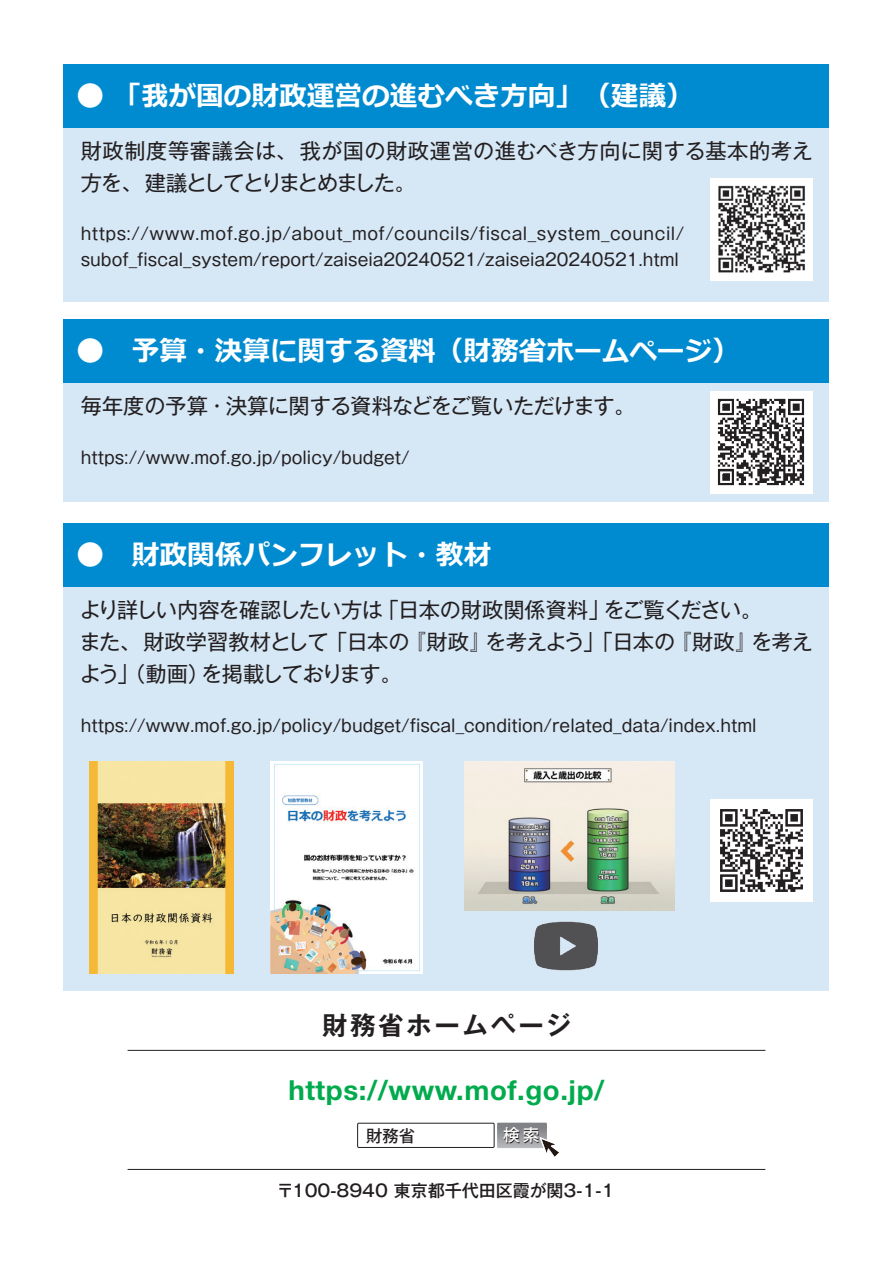
<style>
.page{position:relative;width:893px;height:1263px;background:#fff}
.page>*{position:absolute;margin:0;border:0;box-sizing:border-box;transform-origin:0 0}
.t1{font:700 27.6px "Meiryo";color:#fff}
.t2{font:700 27.6px "Helvetica Neue LT Std";letter-spacing:.02em;color:#00ab4d}
.t3{font:700 25.5px "Gothic MB101 Pr 6 N De";letter-spacing:.1em;color:#231f20}
.t4{font:21.3px/32px "Gothic MB101 Pr 6 N";letter-spacing:-.02em;color:#231f20}
.t5{font:21.3px/32px "Gothic MB101 Pr 6 N";letter-spacing:.005em;color:#231f20}
.t6{font:16.95px/25.5px "Gothic MB101 Pr 6 N";color:#231f20}
.t7{font:500 16.95px "Gothic MB101 Pr 6 N";color:#231f20}
.t8{font:500 16.5px "Koz Go Pr 6 N";color:#231f20}
.t9{font:500 16.35px "Koz Go Pr 6 N";color:#231f20}
.s1{font-family:"UD Shin Go Pro De"}
</style>
<div class="page">
<div style="left:64px;top:128px;width:765px;height:174px;background:#d6e7f6"></div>
<div style="left:64px;top:383px;width:765px;height:119px;background:#d6e7f6"></div>
<div style="left:64px;top:587px;width:765px;height:404px;background:#d6e7f6"></div>
<hr style="left:128px;top:1050px;width:637px;height:1px;background:#231f20">
<hr style="left:128px;top:1169px;width:637px;height:1px;background:#231f20">
<div style="left:357px;top:1123px;width:138px;height:25px;border:1px solid #231f20"></div>
<svg style="left:497px;top:1123px;width:62px;height:34px"></svg>
<div style="left:710px;top:391px;width:102px;height:102px;background:#fff"></div>
<img style="left:717px;top:398px;width:88px;height:88px">
<div style="left:64px;top:64px;width:765px;height:64px;background:#008bd0"></div>
<div style="left:64px;top:319px;width:765px;height:64px;background:#008bd0"></div>
<div style="left:64px;top:523px;width:765px;height:64px;background:#008bd0"></div>
<img style="left:89px;top:761px;width:145px;height:213px">
<img style="left:271px;top:761px;width:152px;height:213px">
<img style="left:464px;top:761px;width:210px;height:149px">
<img style="left:534px;top:921px;width:64px;height:50px">
<img style="left:710px;top:179px;width:102px;height:102px">
<img style="left:710px;top:799px;width:102px;height:102px">
<h1 class="t1" style="left:77px;top:77px;width:619px"><span class="s1">●</span> 「我が国の財政運営の進むべき⽅向」（建議）</h1>
<p class="t5" style="left:81px;top:133px;width:734px">財政制度等審議会は、我が国の財政運営の進むべき方向に関する基本的考え方を、建議としてとりまとめました。</p>
<p class="t6" style="left:81px;top:220px;width:605px">https://www.mof.go.jp/about_mof/councils/fiscal_system_council/ subof_fiscal_system/report/zaiseia20240521/zaiseia20240521.html</p>
<h1 class="t1" style="left:77px;top:332px;width:665px"><span class="s1">●　</span>予算・決算に関する資料（財務省ホームページ）</h1>
<p class="t4" style="left:81px;top:389px;width:557px">毎年度の予算・決算に関する資料などをご覧いただけます。</p>
<p class="t6" style="left:81px;top:443px;width:330px">https://www.mof.go.jp/policy/budget/</p>
<h1 class="t1" style="left:77px;top:536px;width:416px"><span class="s1">●　</span>財政関係パンフレット・教材</h1>
<p class="t4" style="left:79px;top:593px;width:735px">より詳しい内容を確認したい方は「日本の財政関係資料」をご覧ください。<br>また、財政学習教材として「日本の『財政』を考えよう」「日本の『財政』を考えよう」（動画）を掲載しております。</p>
<p class="t6" style="left:81px;top:711px;width:677px">https://www.mof.go.jp/policy/budget/fiscal_condition/related_data/index.html</p>
<h2 class="t3" style="left:322px;top:1004px;width:250px">財務省ホームページ</h2>
<h1 class="t2" style="left:288px;top:1073px;width:318px">https://www.mof.go.jp/</h1>
<p class="t9" style="left:366px;top:1126px;width:51px">財務省</p>
<p class="t8" style="left:504px;top:1126px;width:38px">検索</p>
<p class="t7" style="left:277px;top:1176px;width:339px">〒100-8940 東京都千代田区霞が関3-1-1</p>
</div>
